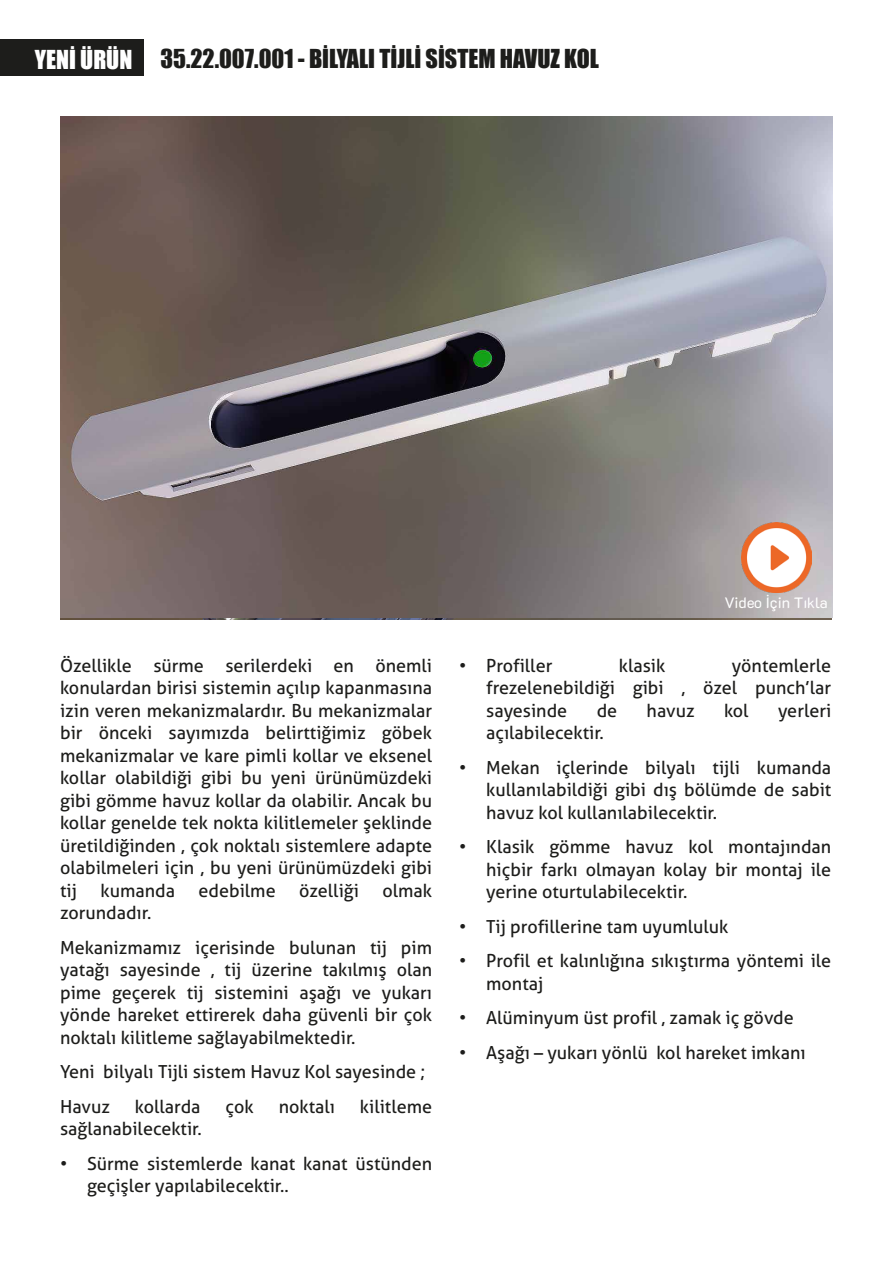
<style>
.page{position:relative;width:893px;height:1263px;background:#fff}
.page>*{position:absolute;margin:0;border:0;box-sizing:border-box;transform-origin:0 0}
.t1{font:24px "Impact";color:#1d1d1b}
.t2{font:18px/22.5px "Aller";color:#1d1d1b;text-align:justify}
.t3{font:15px "K2 D";color:#fff}
.s1{color:#fff}
</style>
<div class="page">
<div style="left:0;top:39px;width:144px;height:37px;background:#1d1d1b"></div>
<img style="left:60px;top:117px;width:772px;height:501px">
<img style="left:741px;top:523px;width:70px;height:70px">
<h1 class="t1" style="left:35px;top:40px;width:566px"><span class="s1">YENİ ÜRÜN</span> 35.22.007.001 - BİLYALI TİJLİ SİSTEM HAVUZ KOL</h1>
<p class="t3" style="left:724px;top:594px;width:105px">Video İçin Tıkla</p>
<p class="t2" style="left:60px;top:654px;width:374px">Özellikle sürme serilerdeki en önemli konulardan birisi sistemin açılıp kapanmasına izin veren mekanizmalardır. Bu mekanizmalar bir önceki sayımızda belirttiğimiz göbek mekanizmalar ve kare pimli kollar ve eksenel kollar olabildiği gibi bu yeni ürünümüzdeki gibi gömme havuz kollar da olabilir. Ancak bu kollar genelde tek nokta kilitlemeler şeklinde üretildiğinden , çok noktalı sistemlere adapte olabilmeleri için , bu yeni ürünümüzdeki gibi tij</p>
<p class="t2" style="left:100px;top:879px;width:76px">kumanda</p>
<p class="t2" style="left:199px;top:879px;width:79px">edebilme</p>
<p class="t2" style="left:299px;top:879px;width:61px">özelliği</p>
<p class="t2" style="left:382px;top:879px;width:51px">olmak</p>
<p class="t2" style="left:60px;top:895px;width:374px;line-height:34.5px">zorundadır.<br>Mekanizmamız içerisinde bulunan tij pim</p>
<p class="t2" style="left:60px;top:958px;width:374px">yatağı sayesinde , tij üzerine takılmış olan pime geçerek tij sistemini aşağı ve yukarı yönde hareket ettirerek daha güvenli bir çok noktalı kilitleme sağlayabilmektedir.</p>
<p class="t2" style="left:60px;top:1054px;width:367px;line-height:34.5px">Yeni bilyalı Tijli sistem Havuz Kol sayesinde ;<br>Havuz</p>
<p class="t2" style="left:135px;top:1095px;width:67px">kollarda</p>
<p class="t2" style="left:225px;top:1095px;width:30px">çok</p>
<p class="t2" style="left:279px;top:1095px;width:58px">noktalı</p>
<p class="t2" style="left:360px;top:1095px;width:74px">kilitleme</p>
<p class="t2" style="left:60px;top:1117px;width:143px">sağlanabilecektir.</p>
<p class="t2" style="left:87px;top:1152px;width:347px;text-indent:-27px">• Sürme sistemlerde kanat kanat üstünden geçişler yapılabilecektir..</p>
<p class="t2" style="left:459px;top:654px;width:95px">• Profiller</p>
<p class="t2" style="left:619px;top:654px;width:48px">klasik</p>
<p class="t2" style="left:486px;top:654px;width:347px;text-indent:245px">yöntemlerle frezelenebildiği gibi , özel punch’lar sayesinde</p>
<p class="t2" style="left:597px;top:699px;width:22px">de</p>
<p class="t2" style="left:647px;top:699px;width:50px">havuz</p>
<p class="t2" style="left:724px;top:699px;width:26px">kol</p>
<p class="t2" style="left:778px;top:699px;width:55px">yerleri</p>
<p class="t2" style="left:486px;top:721px;width:119px">açılabilecektir.</p>
<p class="t2" style="left:486px;top:756px;width:347px;text-indent:-27px">• Mekan içlerinde bilyalı tijli kumanda kullanılabildiği gibi dış bölümde de sabit havuz kol kullanılabilecektir.</p>
<p class="t2" style="left:486px;top:835px;width:347px;text-indent:-27px">• Klasik gömme havuz kol montajından hiçbir farkı olmayan kolay bir montaj ile yerine oturtulabilecektir.</p>
<p class="t2" style="left:459px;top:915px;width:271px">• Tij profillerine tam uyumluluk</p>
<p class="t2" style="left:486px;top:950px;width:347px;text-indent:-27px">• Profil et kalınlığına sıkıştırma yöntemi ile montaj</p>
<p class="t2" style="left:459px;top:1007px;width:336px">• Alüminyum üst profil , zamak iç gövde</p>
<p class="t2" style="left:459px;top:1041px;width:348px">• Aşağı – yukarı yönlü kol hareket imkanı</p>
</div>
